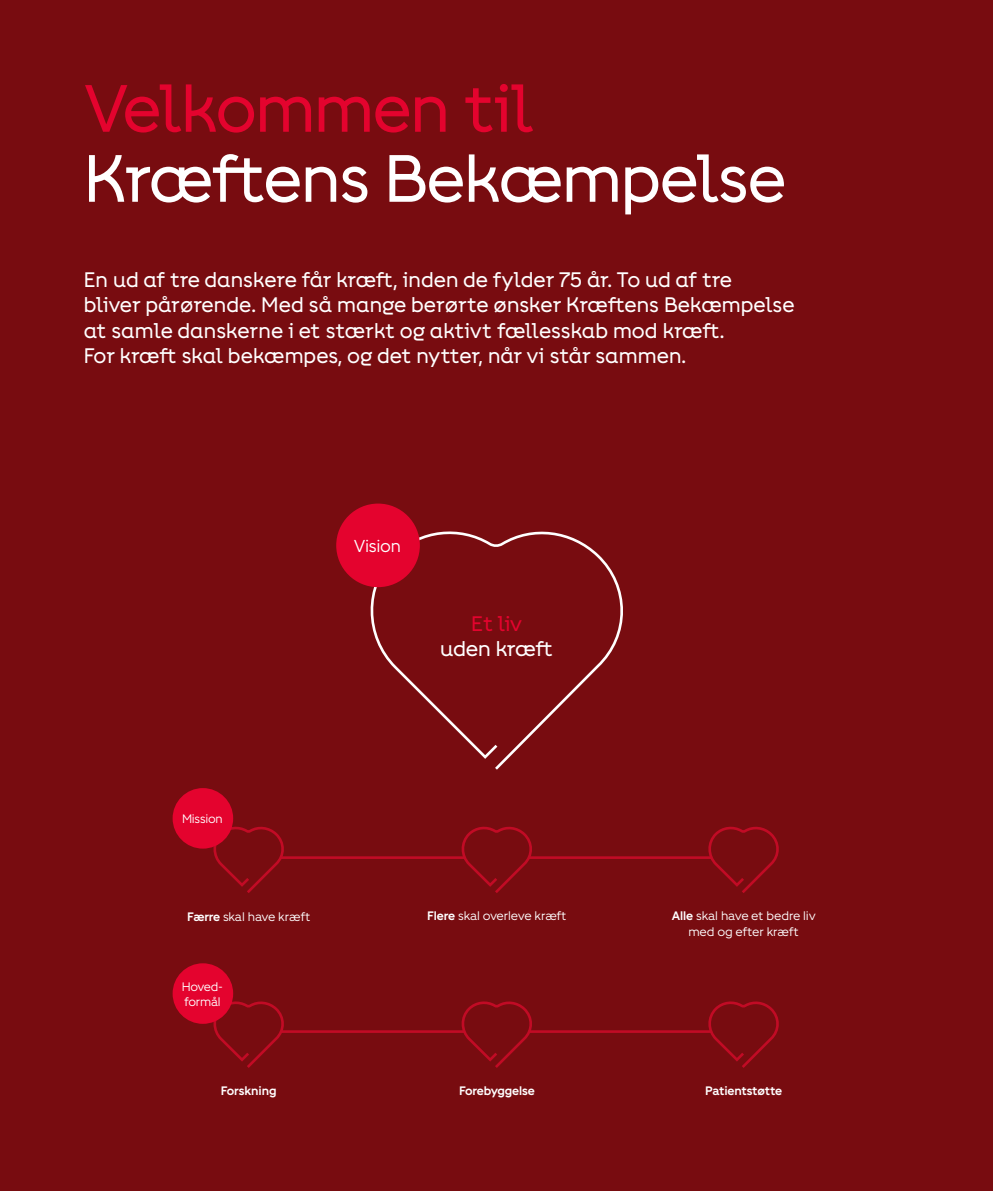
<style>
.page{position:relative;width:993px;height:1191px;background:#fff}
.page>*{position:absolute;margin:0;border:0;box-sizing:border-box;transform-origin:0 0}
.t1{font:66.67px "Fighter Overskrift";letter-spacing:-.02em;color:#fff}
.t2{font:66.67px "Fighter Overskrift";letter-spacing:-.02em;color:#e4032e}
.t3{font:21px/25.2px "Fighter Overskrift";letter-spacing:-.01em;color:#fff}
.t4{font:21px "Fighter Overskrift";color:#e4032e}
.t5{font:17.32px "Fighter";letter-spacing:-.02em;color:#fff}
.t6{font:12.25px/15.8px "Fighter";letter-spacing:-.02em;color:#fff;text-align:center}
.t7{font:700 12.25px "Fighter";letter-spacing:-.01em;color:#fff}
.s1{font-weight:700}
</style>
<div class="page">
<div style="left:0;top:0;width:992px;height:1191px;background:#780c10"></div>
<svg style="left:209px;top:823px;width:75px;height:70px"></svg>
<svg style="left:209px;top:998px;width:75px;height:70px"></svg>
<svg style="left:461px;top:826px;width:71px;height:67px"></svg>
<svg style="left:461px;top:1001px;width:71px;height:67px"></svg>
<svg style="left:708px;top:826px;width:71px;height:67px"></svg>
<svg style="left:708px;top:1001px;width:71px;height:67px"></svg>
<svg style="left:360px;top:530px;width:263px;height:240px"></svg>
<div style="left:336px;top:503px;width:84px;height:84px;background:#e4032e;border-radius:50%"></div>
<div style="left:172px;top:788px;width:61px;height:60px;background:#e4032e;border-radius:50%"></div>
<div style="left:172px;top:963px;width:61px;height:60px;background:#e4032e;border-radius:50%"></div>
<hr style="left:282px;top:856px;width:181px;height:3px;background:#c10b25">
<hr style="left:282px;top:1030px;width:181px;height:3px;background:#c10b25">
<hr style="left:529px;top:856px;width:181px;height:3px;background:#c10b25">
<hr style="left:529px;top:1030px;width:181px;height:3px;background:#c10b25">
<h1 class="t2" style="left:84px;top:69px;width:452px">Velkommen til</h1>
<h1 class="t1" style="left:84px;top:139px;width:704px">Kræftens Bekæmpelse</h1>
<p class="t3" style="left:84px;top:267px;width:712px">En ud af tre danskere får kræft, inden de fylder 75 år. To ud af tre<br>bliver pårørende. Med så mange berørte ønsker Kræftens Bekæmpelse at samle danskerne i et stærkt og aktivt fællesskab mod kræft.<br>For kræft skal bekæmpes, og det nytter, når vi står sammen.</p>
<p class="t5" style="left:354px;top:534px;width:48px">Vision</p>
<p class="t4" style="left:471px;top:611px;width:53px">Et liv</p>
<p class="t3" style="left:440px;top:636px;width:114px">uden kræft</p>
<p class="t6" style="left:182px;top:810px;width:42px">Mission</p>
<p class="t6" style="left:187px;top:907px;width:125px"><span class="s1">Færre</span> skal have kræft</p>
<p class="t6" style="left:182px;top:979px;width:43px;line-height:14.2px;text-align:left">Hoved&shy;formål</p>
<p class="t7" style="left:221px;top:1082px;width:57px">Forskning</p>
<p class="t6" style="left:427px;top:907px;width:141px"><span class="s1">Flere</span> skal overleve kræft</p>
<p class="t7" style="left:459px;top:1082px;width:77px">Forebyggelse</p>
<p class="t6" style="left:671px;top:907px;width:145px"><span class="s1">Alle</span> skal have et bedre liv med og efter kræft</p>
<p class="t7" style="left:705px;top:1082px;width:78px">Patientstøtte</p>
</div>
